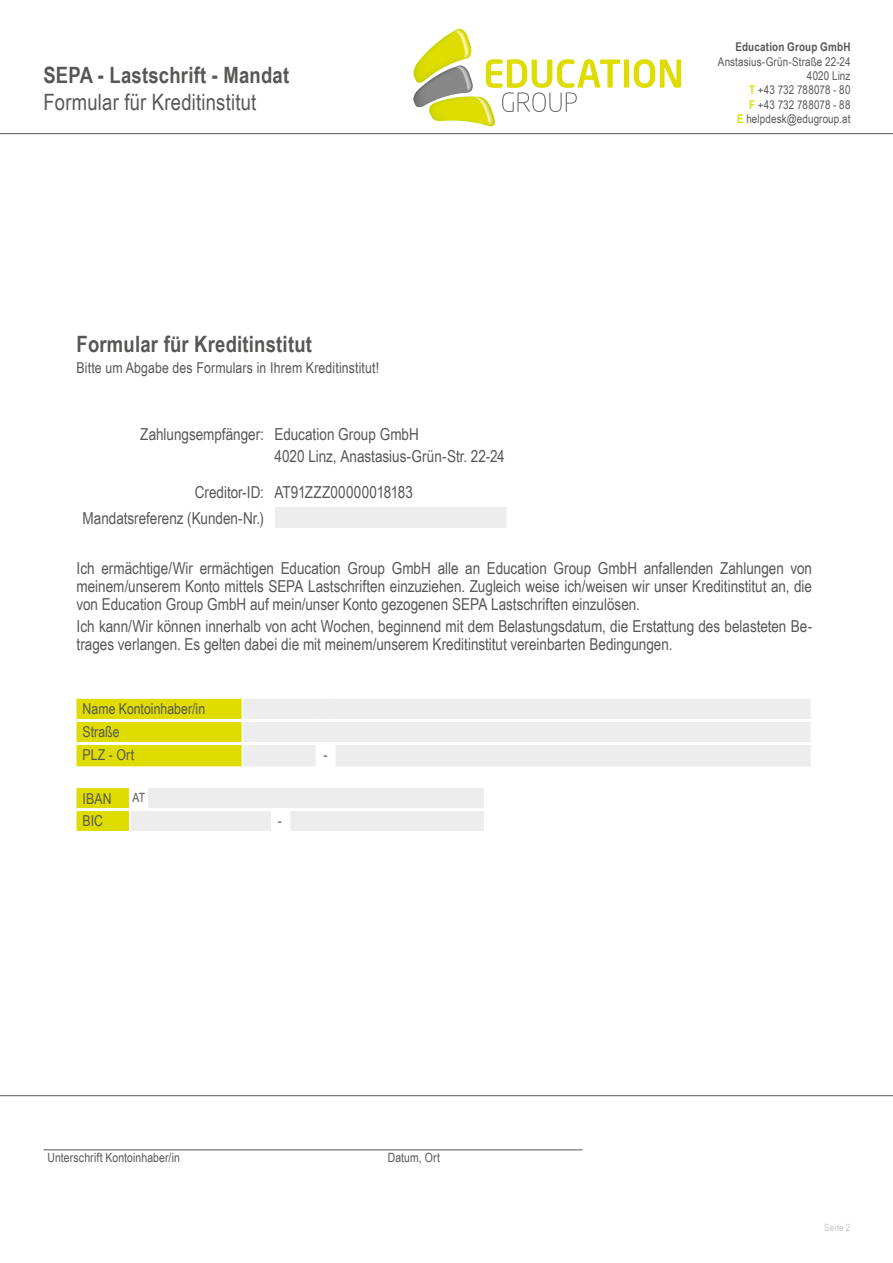
<style>
.page{position:relative;width:893px;height:1263px;background:#fff}
.page>*{position:absolute;margin:0;border:0;box-sizing:border-box;transform-origin:0 0}
.t1{font:700 22.5px "Arial Narrow";letter-spacing:.01em;color:#575756}
.t2{font:22.5px "Arial Narrow";letter-spacing:.01em;color:#575756}
.t3{font:16.5px/18px "Arial Narrow";color:#575756}
.t4{font:15px/23px "Arial Narrow";letter-spacing:.01em;color:#575756}
.t5{font:12.75px "Arial Narrow";letter-spacing:.01em;color:#575756}
.t6{font:12px/14.4px "Arial Narrow";letter-spacing:.01em;color:#575756;text-align:right}
.t7{font:700 12px "Arial Narrow";letter-spacing:.015em;color:#575756}
.t8{font:10.05px "Arial Narrow";letter-spacing:.015em;color:#c6c6c6}
.s1{font-weight:700;color:#dedc00}
</style>
<div class="page">
<hr style="left:43px;top:1149px;width:540px;height:1px;background:#575756">
<hr style="left:0;top:1095px;width:893px;height:1px;background:#575756">
<hr style="left:0;top:133px;width:893px;height:1px;background:#575756">
<div style="left:624px;top:60px;width:5px;height:28px;background:#dedc00"></div>
<svg style="left:634px;top:59px;width:47px;height:29px"></svg>
<svg style="left:413px;top:29px;width:207px;height:97px"></svg>
<div style="left:274px;top:505px;width:233px;height:24px;background:#ededed"></div>
<svg style="left:274px;top:507px;width:1px;height:21px"></svg>
<hr style="left:274px;top:504px;width:234px;height:3px;background:#fff">
<hr style="left:274px;top:528px;width:234px;height:3px;background:#fff">
<svg style="left:77px;top:699px;width:734px;height:67px;background:#e9e9b8"></svg>
<hr style="left:77px;top:719px;width:165px;height:3px;background:#fff">
<hr style="left:242px;top:719px;width:74px;height:3px;background:#fff">
<hr style="left:316px;top:719px;width:19px;height:3px;background:#fff">
<hr style="left:335px;top:719px;width:476px;height:3px;background:#fff">
<hr style="left:77px;top:742px;width:165px;height:3px;background:#fff">
<hr style="left:242px;top:742px;width:74px;height:3px;background:#fff">
<hr style="left:316px;top:742px;width:19px;height:3px;background:#fff">
<hr style="left:335px;top:742px;width:476px;height:3px;background:#fff">
<svg style="left:77px;top:788px;width:407px;height:43px;background:#ecebcf"></svg>
<hr style="left:77px;top:808px;width:53px;height:3px;background:#fff">
<hr style="left:130px;top:808px;width:17px;height:3px;background:#fff">
<hr style="left:147px;top:808px;width:125px;height:3px;background:#fff">
<hr style="left:272px;top:808px;width:17px;height:3px;background:#fff">
<hr style="left:289px;top:808px;width:195px;height:3px;background:#fff">
<h1 class="t1" style="left:43px;top:58px;width:247px">SEPA - Lastschrift - Mandat</h1>
<h1 class="t2" style="left:43px;top:85px;width:214px">Formular für Kreditinstitut</h1>
<h1 class="t1" style="left:77px;top:327px;width:237px">Formular für Kreditinstitut</h1>
<p class="t4" style="left:77px;top:356px;width:304px">Bitte um Abgabe des Formulars in Ihrem Kreditinstitut!</p>
<p class="t7" style="left:735px;top:38px;width:117px">Education Group GmbH</p>
<p class="t6" style="left:718px;top:54px;width:134px">Anstasius-Grün-Straße 22-24<br>4020 Linz<br><span class="s1">T</span> +43 732 788078 - 80<br><span class="s1">F</span> +43 732 788078 - 88<br><span class="s1">E</span> helpdesk@edugroup.at</p>
<p class="t3" style="left:275px;top:423px;width:232px;line-height:22.2px;text-indent:-134px">Zahlungsempfänger: Education Group GmbH<br>4020 Linz, Anastasius-Grün-Str. 22-24</p>
<p class="t3" style="left:83px;top:479px;width:332px;line-height:25.5px;text-indent:112px">Creditor-ID: AT91ZZZ00000018183<br>Mandatsreferenz (Kunden-Nr.)</p>
<p class="t3" style="left:77px;top:559px;width:737px;text-align:justify">Ich ermächtige/Wir ermächtigen Education Group GmbH alle an Education Group GmbH anfallenden Zahlungen von meinem/unserem Konto mittels SEPA Lastschriften einzuziehen. Zugleich weise ich/weisen wir unser Kreditinstitut an, die von Education Group GmbH auf mein/unser Konto gezogenen SEPA Lastschriften einzulösen.</p>
<p class="t3" style="left:77px;top:617px;width:737px">Ich kann/Wir können innerhalb von acht Wochen, beginnend mit dem Belastungsdatum, die Erstattung des belasteten Be&shy;trages verlangen. Es gelten dabei die mit meinem/unserem Kreditinstitut vereinbarten Bedingungen.</p>
<p class="t4" style="left:83px;top:697px;width:124px">Name Kontoinhaber/in<br>Straße<br>PLZ - Ort</p>
<p class="t4" style="left:83px;top:786px;width:31px">IBAN<br>BIC</p>
<p class="t5" style="left:132px;top:788px;width:14px">AT</p>
<p class="t4" style="left:278px;top:809px;width:6px">-</p>
<p class="t4" style="left:324px;top:743px;width:6px">-</p>
<p class="t5" style="left:48px;top:1148px;width:134px">Unterschrift Kontoinhaber/in</p>
<p class="t5" style="left:388px;top:1148px;width:54px">Datum, Ort</p>
<p class="t8" style="left:824px;top:1220px;width:28px">Seite 2</p>
</div>
